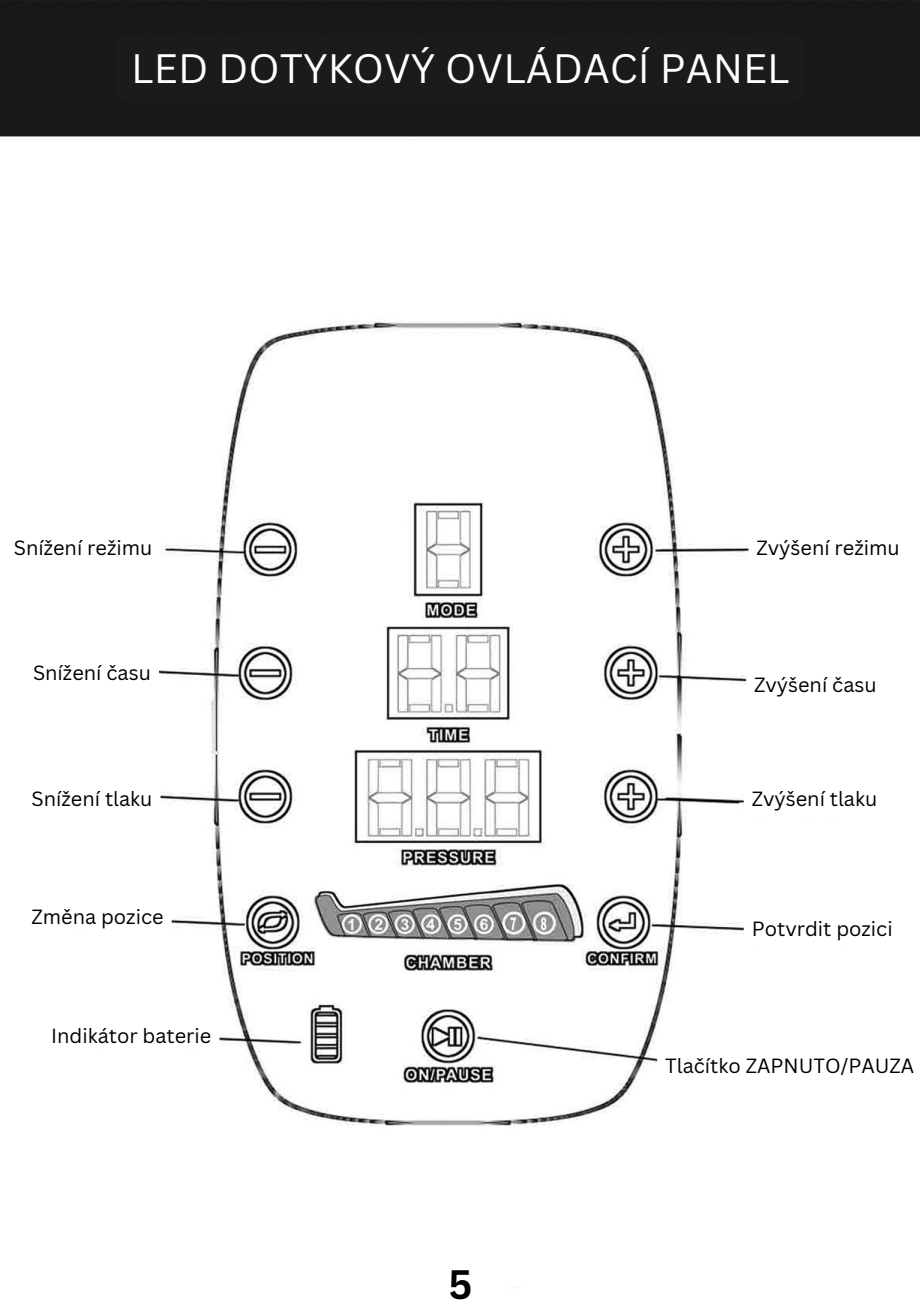
<style>
.page{position:relative;width:920px;height:1311px;background:#fff}
.page>*{position:absolute;margin:0;border:0;box-sizing:border-box;transform-origin:0 0}
.t1{font:40px "Canva Sans";color:#fff}
.t2{font:700 40px "Canva Sans";color:#000}
.t3{font:20px "Canva Sans";color:#000}
</style>
<div class="page">
<img style="left:0;top:0;width:920px;height:1126px">
<div style="left:115px;top:34px;width:691px;height:70px;background:#1b1b19"></div>
<svg style="left:6px;top:530px;width:154px;height:36px"></svg>
<svg style="left:748px;top:530px;width:160px;height:36px"></svg>
<svg style="left:25px;top:654px;width:134px;height:37px"></svg>
<svg style="left:746px;top:666px;width:139px;height:36px"></svg>
<svg style="left:24px;top:780px;width:136px;height:37px"></svg>
<svg style="left:744px;top:780px;width:141px;height:37px"></svg>
<svg style="left:24px;top:898px;width:148px;height:37px"></svg>
<svg style="left:744px;top:910px;width:157px;height:36px"></svg>
<svg style="left:43px;top:1017px;width:176px;height:36px"></svg>
<svg style="left:657px;top:1047px;width:263px;height:36px"></svg>
<h1 class="t1" style="left:131px;top:40px;width:660px">LED DOTYKOVÝ OVLÁDACÍ PANEL</h1>
<p class="t3" style="left:14px;top:534px;width:140px">Snížení režimu</p>
<p class="t3" style="left:756px;top:534px;width:145px">Zvýšení režimu</p>
<p class="t3" style="left:33px;top:659px;width:119px">Snížení času</p>
<p class="t3" style="left:754px;top:670px;width:124px">Zvýšení času</p>
<p class="t3" style="left:32px;top:785px;width:122px">Snížení tlaku</p>
<p class="t3" style="left:752px;top:785px;width:127px">Zvýšení tlaku</p>
<p class="t3" style="left:32px;top:903px;width:134px">Změna pozice</p>
<p class="t3" style="left:51px;top:1021px;width:162px">Indikátor baterie</p>
<p class="t2" style="left:448px;top:1255px;width:26px">5</p>
<p class="t3" style="left:752px;top:914px;width:142px">Potvrdit pozici</p>
<p class="t3" style="left:665px;top:1051px;width:251px">Tlačítko ZAPNUTO/PAUZA</p>
</div>
